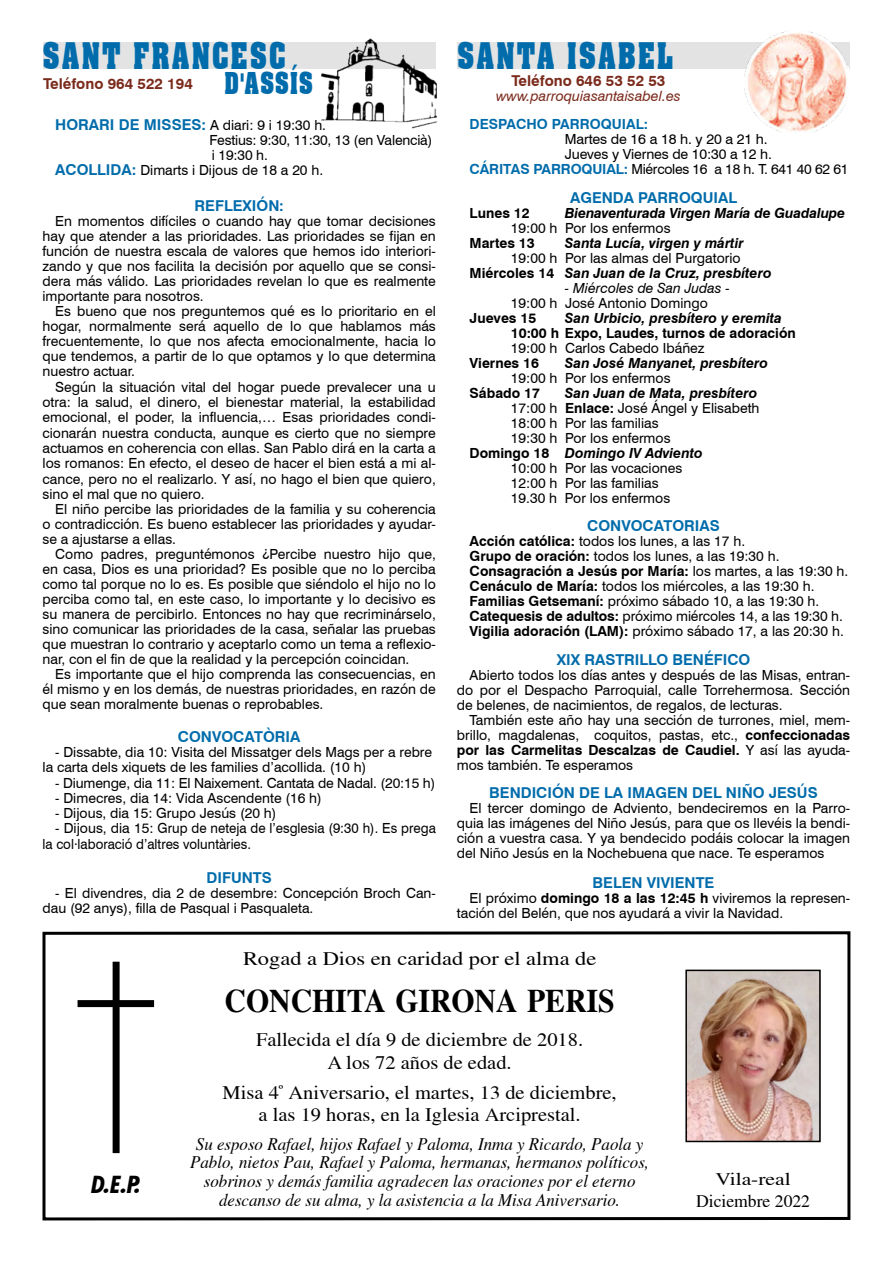
<style>
.page{position:relative;width:893px;height:1263px;background:#fff}
.page>*{position:absolute;margin:0;border:0;box-sizing:border-box;transform-origin:0 0}
.t1{font:700 35.7px "Aachen BT";letter-spacing:.075em;color:#006cab;scale:.76 1}
.t2{font:700 33px "Toronto";color:#000;scale:.9 1}
.t3{font:700 29.4px "Aachen BT";letter-spacing:.035em;color:#006cab;scale:.76 1}
.t4{font:italic 700 condensed 24px "Futura BT";color:#000;scale:1.1 1}
.t5{font:19.5px/22.6px "Toronto Plain";color:#000;text-align:center;scale:1.05 1}
.t6{font:19.5px "Toronto Plain";color:#000;scale:1.15 1}
.t7{font:italic 18px/18.9px "Toronto";color:#000;text-align:center;scale:.94 1}
.t8{font:18px/21.8px "Toronto Plain";color:#000;text-align:center;scale:1.2 1}
.t9{font:700 15px "Swiss 721 BT";color:#006cab}
.t10{font:700 15px "Swiss 721 BT";color:#7b2b1c}
.t11{font:italic 14.25px "Swiss 721 BT";color:#7b2b1c}
.t12{font:13.95px/15px "Swiss 721 BT";color:#000;text-align:justify}
.t13{font:italic 700 13.95px "Swiss 721 BT";color:#000}
.t14{font:700 13.95px "Swiss 721 BT";color:#000}
.t15{font:13.95px "Swiss 721 BT";letter-spacing:-.02em;color:#000}
.t16{font:italic 13.95px "Swiss 721 BT";color:#000}
.t17{font:700 13.95px "Swiss 721 BT";color:#006cab}
.s1{font-weight:700;font-size:15px;color:#006cab}
.s2{font-weight:700;color:#006cab}
.s3{font-weight:700}
.s4{font-weight:700;font-style:italic}
.s5{font-style:normal}
</style>
<div class="page">
<div style="left:44px;top:43px;width:392px;height:26px;background:#e3e3e4"></div>
<div style="left:457px;top:43px;width:392px;height:26px;background:#e3e3e4"></div>
<img style="left:316px;top:38px;width:121px;height:91px">
<img style="left:745px;top:31px;width:103px;height:101px">
<svg style="left:42px;top:931px;width:809px;height:290px"></svg>
<div style="left:685px;top:970px;width:136px;height:172px;border:2px solid #000"></div>
<h1 class="t1" style="left:43px;top:33px;width:322px">SANT FRANCESC</h1>
<h3 class="t3" style="left:224px;top:65px;width:118px">D'ASSÍS</h3>
<p class="t10" style="left:511px;top:72px;width:155px">Teléfono 646 53 52 53</p>
<p class="t11" style="left:496px;top:88px;width:186px">www.parroquiasantaisabel.es</p>
<h1 class="t1" style="left:457px;top:33px;width:286px">SANTA ISABEL</h1>
<p class="t10" style="left:43px;top:74px;width:151px">Teléfono 964 522 194</p>
<p class="t12" style="left:55px;top:118px;width:272px"><span class="s1">HORARI DE MISSES:</span> A diari: 9 i 19:30 h.</p>
<p class="t12" style="left:210px;top:133px;width:224px">Festius: 9:30, 11:30, 13 (en Valencià)</p>
<p class="t12" style="left:212px;top:148px;width:58px">i 19:30 h.</p>
<p class="t12" style="left:55px;top:163px;width:269px"><span class="s1">ACOLLIDA:</span> Dimarts i Dijous de 18 a 20 h.</p>
<p class="t9" style="left:195px;top:197px;width:91px">REFLEXIÓN:</p>
<p class="t12" style="left:43px;top:214px;width:395px;text-indent:13px">En momentos difíciles o cuando hay que tomar decisiones hay que atender a las prioridades. Las prioridades se fijan en función de nuestra escala de valores que hemos ido interiori&shy;zando y que nos facilita la decisión por aquello que se consi&shy;dera más válido. Las prioridades revelan lo que es realmente importante para nosotros.</p>
<p class="t12" style="left:43px;top:304px;width:395px;text-indent:13px">Es bueno que nos preguntemos qué es lo prioritario en el hogar, normalmente será aquello de lo que hablamos más frecuentemente, lo que nos afecta emocionalmente, hacia lo que tendemos, a partir de lo que optamos y lo que determina nuestro actuar.</p>
<p class="t12" style="left:43px;top:379px;width:395px;text-indent:13px">Según la situación vital del hogar puede prevalecer una u otra: la salud, el dinero, el bienestar material, la estabilidad emocional, el poder, la influencia,… Esas prioridades condi&shy;cionarán nuestra conducta, aunque es cierto que no siempre actuamos en coherencia con ellas. San Pablo dirá en la carta a los romanos: En efecto, el deseo de hacer el bien está a mi al&shy;cance, pero no el realizarlo. Y así, no hago el bien que quiero, sino el mal que no quiero.</p>
<p class="t12" style="left:43px;top:501px;width:395px;text-indent:13px">El niño percibe las prioridades de la familia y su coherencia o contradicción. Es bueno establecer las prioridades y ayudar&shy;se a ajustarse a ellas.</p>
<p class="t12" style="left:43px;top:546px;width:395px;text-indent:13px">Como padres, preguntémonos ¿Percibe nuestro hijo que, en casa, Dios es una prioridad? Es posible que no lo perciba como tal porque no lo es. Es posible que siéndolo el hijo no lo perciba como tal, en este caso, lo importante y lo decisivo es su manera de percibirlo. Entonces no hay que recriminárselo, sino comunicar las prioridades de la casa, señalar las pruebas que muestran lo contrario y aceptarlo como un tema a reflexio&shy;nar, con el fin de que la realidad y la percepción coincidan.</p>
<p class="t12" style="left:43px;top:666px;width:395px;text-indent:13px">Es importante que el hijo comprenda las consecuencias, en él mismo y en los demás, de nuestras prioridades, en razón de que sean moralmente buenas o reprobables.</p>
<p class="t9" style="left:178px;top:727px;width:124px">CONVOCATÒRIA</p>
<p class="t12" style="left:43px;top:744px;width:391px;text-indent:13px">- Dissabte, dia 10: Visita del Missatger dels Mags per a rebre la carta dels xiquets de les families d’acollida. (10 h)</p>
<p class="t12" style="left:55px;top:775px;width:382px">- Diumenge, dia 11: El Naixement. Cantata de Nadal. (20:15 h)</p>
<p class="t12" style="left:55px;top:790px;width:268px">- Dimecres, dia 14: Vida Ascendente (16 h)</p>
<p class="t12" style="left:55px;top:805px;width:223px">- Dijous, dia 15: Grupo Jesús (20 h)</p>
<p class="t12" style="left:43px;top:821px;width:395px;text-indent:13px">- Dijous, dia 15: Grup de neteja de l’esglesia (9:30 h). Es prega la col·laboració d’altres voluntàries.</p>
<p class="t9" style="left:207px;top:869px;width:67px">DIFUNTS</p>
<p class="t12" style="left:43px;top:886px;width:395px;text-indent:13px">- El divendres, dia 2 de desembre: Concepción Broch Can&shy;dau (92 anys), filla de Pasqual i Pasqualeta.</p>
<p class="t17" style="left:470px;top:116px;width:180px">DESPACHO PARROQUIAL:</p>
<p class="t12" style="left:565px;top:132px;width:204px">Martes de 16 a 18 h. y 20 a 21 h.</p>
<p class="t12" style="left:565px;top:147px;width:209px">Jueves y Viernes de 10:30 a 12 h.</p>
<p class="t15" style="left:470px;top:161px;width:380px"><span class="s2">CÁRITAS PARROQUIAL:</span> Miércoles 16 a 18 h. T. 641 40 62 61</p>
<p class="t9" style="left:570px;top:188px;width:168px">AGENDA PARROQUIAL</p>
<p class="t14" style="left:470px;top:204px;width:62px">Lunes 12</p>
<p class="t13" style="left:565px;top:204px;width:282px">Bienaventurada Virgen María de Guadalupe</p>
<p class="t12" style="left:511px;top:220px;width:161px">19:00 h Por los enfermos</p>
<p class="t14" style="left:470px;top:234px;width:67px">Martes 13</p>
<p class="t13" style="left:565px;top:234px;width:180px">Santa Lucía, virgen y mártir</p>
<p class="t12" style="left:470px;top:250px;width:303px;text-indent:41px">19:00 h Por las almas del Purgatorio<br><span class="s3">Miércoles 14</span> <span class="s4">San Juan de la Cruz, presbítero</span></p>
<p class="t16" style="left:565px;top:279px;width:167px">- Miércoles de San Judas -</p>
<p class="t12" style="left:511px;top:295px;width:198px">19:00 h José Antonio Domingo</p>
<p class="t14" style="left:470px;top:309px;width:68px">Jueves 15</p>
<p class="t13" style="left:565px;top:309px;width:218px">San Urbicio, presbítero y eremita</p>
<p class="t14" style="left:511px;top:324px;width:286px">10:00 h Expo, Laudes, turnos de adoración</p>
<p class="t12" style="left:511px;top:340px;width:195px">19:00 h Carlos Cabedo Ibáñez</p>
<p class="t14" style="left:470px;top:354px;width:71px">Viernes 16</p>
<p class="t13" style="left:565px;top:354px;width:205px">San José Manyanet, presbítero</p>
<p class="t12" style="left:511px;top:370px;width:161px">19:00 h Por los enfermos</p>
<p class="t14" style="left:470px;top:384px;width:72px">Sábado 17</p>
<p class="t13" style="left:565px;top:384px;width:194px">San Juan de Mata, presbítero</p>
<p class="t12" style="left:511px;top:400px;width:250px">17:00 h <span class="s3">Enlace:</span> José Ángel y Elisabeth</p>
<p class="t12" style="left:511px;top:415px;width:149px">18:00 h Por las familias</p>
<p class="t12" style="left:511px;top:430px;width:161px">19:30 h Por los enfermos</p>
<p class="t13" style="left:470px;top:444px;width:235px"><span class="s5">Domingo 18</span> Domingo IV Adviento</p>
<p class="t12" style="left:511px;top:460px;width:173px">10:00 h Por las vocaciones</p>
<p class="t12" style="left:511px;top:475px;width:149px">12:00 h Por las familias</p>
<p class="t12" style="left:511px;top:490px;width:161px">19.30 h Por los enfermos</p>
<p class="t9" style="left:587px;top:517px;width:134px">CONVOCATORIAS</p>
<p class="t12" style="left:470px;top:534px;width:380px;text-align:left"><span class="s3">Acción católica:</span> todos los lunes, a las 17 h.<br><span class="s3">Grupo de oración:</span> todos los lunes, a las 19:30 h.<br><span class="s3">Consagración a Jesús por María:</span> los martes, a las 19:30 h.<br><span class="s3">Cenáculo de María:</span> todos los miércoles, a las 19:30 h.<br><span class="s3">Familias Getsemaní:</span> próximo sábado 10, a las 19:30 h.<br><span class="s3">Catequesis de adultos:</span> próximo miércoles 14, a las 19:30 h.<br><span class="s3">Vigilia adoración (LAM):</span> próximo sábado 17, a las 20:30 h.</p>
<p class="t9" style="left:557px;top:650px;width:195px">XIX RASTRILLO BENÉFICO</p>
<p class="t12" style="left:457px;top:667px;width:395px;text-indent:13px">Abierto todos los días antes y después de las Misas, entran&shy;do por el Despacho Parroquial, calle Torrehermosa. Sección de belenes, de nacimientos, de regalos, de lecturas.</p>
<p class="t12" style="left:457px;top:712px;width:395px;text-indent:13px">También este año hay una sección de turrones, miel, mem&shy;brillo, magdalenas, coquitos, pastas, etc., <span class="s3">confeccionadas por las Carmelitas Descalzas de Caudiel.</span> Y así las ayuda&shy;mos también. Te esperamos</p>
<p class="t9" style="left:489px;top:784px;width:330px">BENDICIÓN DE LA IMAGEN DEL NIÑO JESÚS</p>
<p class="t12" style="left:457px;top:801px;width:395px;text-indent:13px">El tercer domingo de Adviento, bendeciremos en la Parro&shy;quia las imágenes del Niño Jesús, para que os llevéis la bendi&shy;ción a vuestra casa. Y ya bendecido podáis colocar la imagen del Niño Jesús en la Nochebuena que nace. Te esperamos</p>
<p class="t9" style="left:593px;top:874px;width:123px">BELEN VIVIENTE</p>
<p class="t12" style="left:457px;top:891px;width:395px;text-indent:13px">El próximo <span class="s3">domingo 18 a las 12:45 h</span> viviremos la represen&shy;tación del Belén, que nos ayudará a vivir la Navidad.</p>
<h3 class="t6" style="left:243px;top:948px;width:309px">Rogad a Dios en caridad por el alma de</h3>
<h2 class="t2" style="left:225px;top:981px;width:435px">CONCHITA GIRONA PERIS</h2>
<h3 class="t5" style="left:256px;top:1028px;width:313px">Fallecida el día 9 de diciembre de 2018.<br>A los 72 años de edad.</h3>
<h3 class="t5" style="left:223px;top:1081px;width:377px">Misa 4<sup>º</sup> Aniversario, el martes, 13 de diciembre, a las 19 horas, en la Iglesia Arciprestal.</h3>
<p class="t7" style="left:190px;top:1134px;width:490px">Su esposo Rafael, hijos Rafael y Paloma, Inma y Ricardo, Paola y Pablo, nietos Pau, Rafael y Paloma, hermanas, hermanos políticos, sobrinos y demás familia agradecen las oraciones por el eterno descanso de su alma, y la asistencia a la Misa Aniversario.</p>
<h3 class="t4" style="left:91px;top:1170px;width:46px">D.E.P.</h3>
<p class="t8" style="left:696px;top:1168px;width:97px">Vila-real<br>Diciembre 2022</p>
</div>
